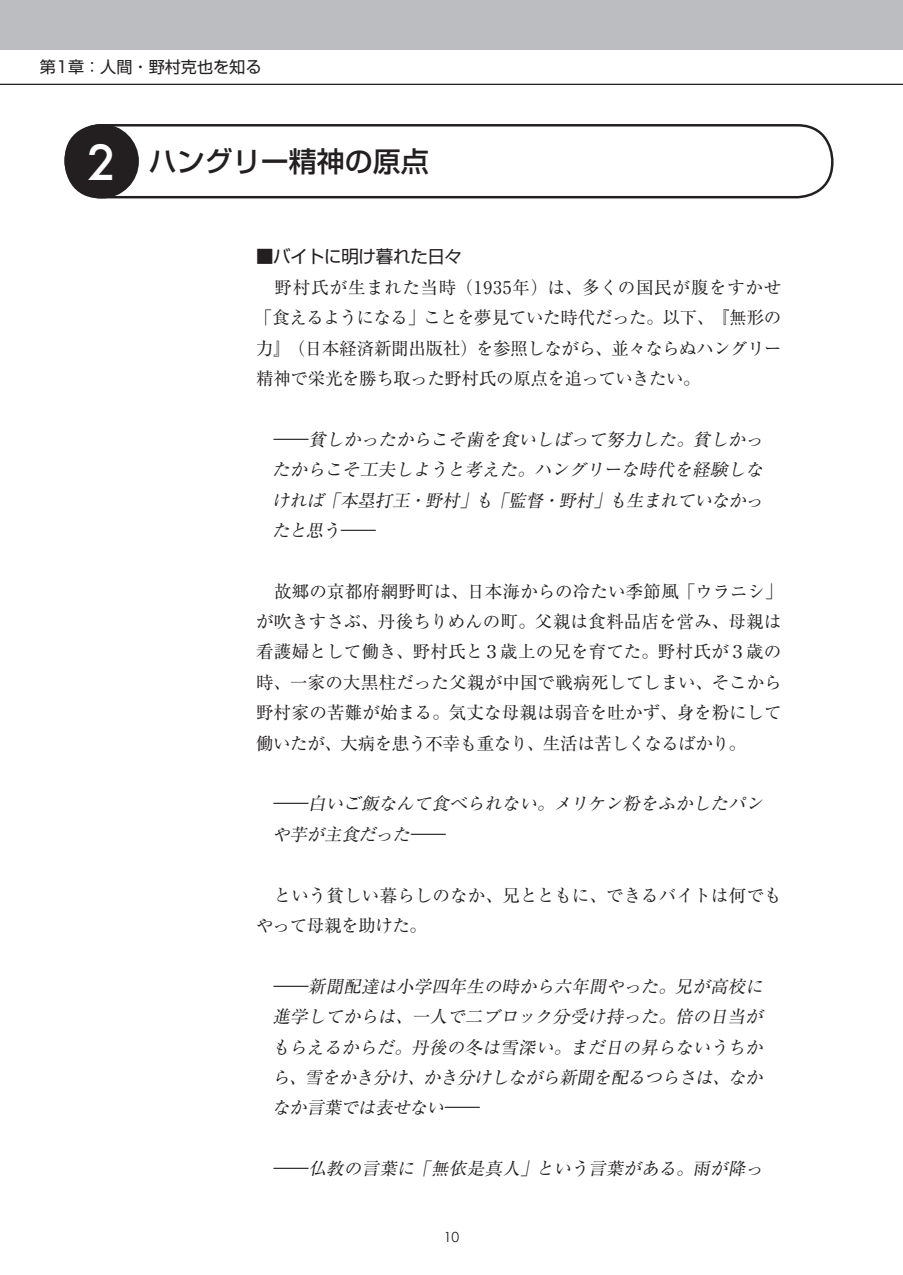
<style>
.page{position:relative;width:903px;height:1275px;background:#fff}
.page>*{position:absolute;margin:0;border:0;box-sizing:border-box;transform-origin:0 0}
.t1{font:500 28px "Shin Go Pro";color:#231f20}
.t2{font:17.5px/30.4px "Ryumin Pro";letter-spacing:-.02em;color:#231f20;text-align:justify}
.t3{font:italic 17.5px/30.4px "Ryumin Pro";color:#231f20;text-align:justify;scale:2 1}
.t4{font:17.5px/30.4px "Ryumin Pro";color:#231f20}
.t5{font:17.5px "Shin Go Pro";letter-spacing:-.02em;color:#231f20}
.t6{font:16.1px "Shin Go Pro";color:#231f20}
.t7{font:14px "Century Gothic";color:#231f20}
.s1{font-family:"Futura";font-size:47.07px;color:#fff}
</style>
<div class="page">
<div style="left:0;top:0;width:903px;height:50px;background:#bcbdc0"></div>
<hr style="left:0;top:84px;width:903px;height:1px;background:#231f20">
<div style="left:64px;top:124px;width:769px;height:74px;border:2px solid #231f20;border-radius:35px"></div>
<div style="left:66px;top:125px;width:72px;height:72px;background:#231f20;border-radius:50%"></div>
<div style="left:64px;top:124px;width:75px;height:74px;border:2px solid #231f20;border-radius:50%"></div>
<p class="t6" style="left:40px;top:54px;width:223px">第1章：人間・野村克也を知る</p>
<h1 class="t1" style="left:87px;top:138px;width:343px"><span class="s1">2</span> ハングリー精神の原点</h1>
<p class="t5" style="left:256px;top:242px;width:207px">■バイトに明け暮れた日々</p>
<p class="t2" style="left:255px;top:271px;width:528px">　野村氏が生まれた当時（1935年）は、多くの国民が腹をすかせ「食えるようになる」ことを夢見ていた時代だった。以下、『無形の力』（日本経済新聞出版社）を参照しながら、並々ならぬハングリー精神で栄光を勝ち取った野村氏の原点を追っていきたい。</p>
<p class="t3" style="left:272px;top:423px;width:249px">―貧しかったからこそ歯を食いしばって努力した。貧しかったからこそ工夫しようと考えた。ハングリーな時代を経験しなければ「本塁打王・野村」も「監督・野村」も生まれていなかったと思う―</p>
<p class="t2" style="left:256px;top:575px;width:528px">　故郷の京都府網野町は、日本海からの冷たい季節風「ウラニシ」が吹きすさぶ、丹後ちりめんの町。父親は食料品店を営み、母親は看護婦として働き、野村氏と３歳上の兄を育てた。野村氏が３歳の時、一家の大黒柱だった父親が中国で戦病死してしまい、そこから野村家の苦難が始まる。気丈な母親は弱音を吐かず、身を粉にして働いたが、大病を患う不幸も重なり、生活は苦しくなるばかり。</p>
<p class="t3" style="left:272px;top:787px;width:249px">―白いご飯なんて食べられない。メリケン粉をふかしたパンや芋が主食だった―</p>
<p class="t4" style="left:256px;top:879px;width:527px">　という貧しい暮らしのなか、兄とともに、できるバイトは何でもやって母親を助けた。</p>
<p class="t3" style="left:272px;top:970px;width:249px">―新聞配達は小学四年生の時から六年間やった。兄が高校に進学してからは、一人で二ブロック分受け持った。倍の日当がもらえるからだ。丹後の冬は雪深い。まだ日の昇らないうちから、雪をかき分け、かき分けしながら新聞を配るつらさは、なかなか言葉では表せない―</p>
<p class="t3" style="left:272px;top:1152px;width:249px">―仏教の言葉に「無依是真人」という言葉がある。雨が降っ</p>
<p class="t7" style="left:444px;top:1229px;width:17px">10</p>
</div>
